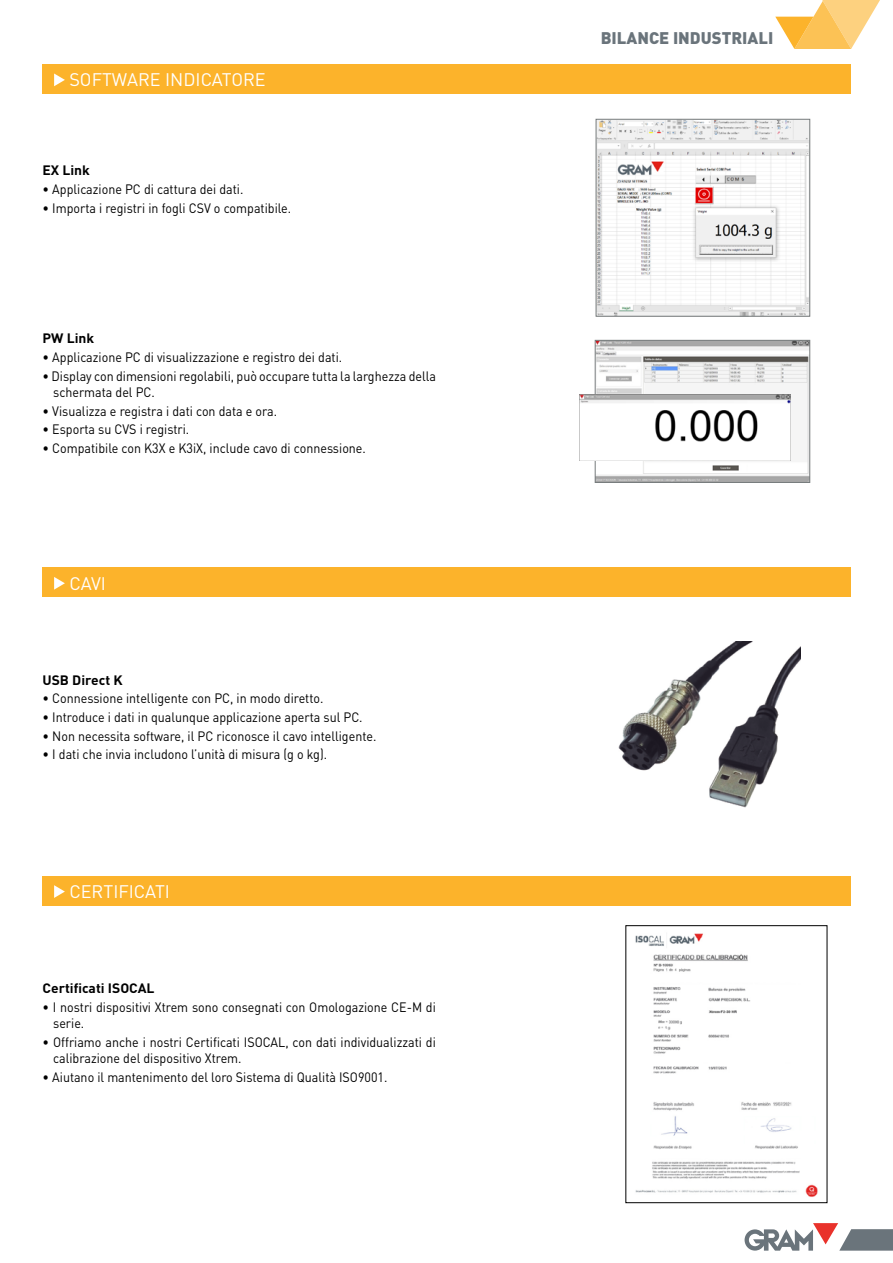
<style>
.page{position:relative;width:893px;height:1263px;background:#fff}
.page>*{position:absolute;margin:0;border:0;box-sizing:border-box;transform-origin:0 0}
.t1{font:18px "DIN Pro";color:#fff}
.t2{font:900 16.65px "DIN Pro";color:#6a747b}
.t3{font:13.5px/16.5px "DIN Pro";color:#000;scale:.92 1}
.t4{font:700 13.5px "DIN Pro";color:#000}
</style>
<div class="page">
<img style="left:598px;top:121px;width:210px;height:194px">
<div style="left:596px;top:119px;width:214px;height:198px;border:1px solid #777c7d"></div>
<img style="left:597px;top:342px;width:211px;height:139px">
<div style="left:595px;top:340px;width:215px;height:143px;border:1px solid #777c7d"></div>
<img style="left:628px;top:933px;width:197px;height:271px">
<div style="left:625px;top:925px;width:202px;height:278px;border:1px solid #000"></div>
<img style="left:579px;top:394px;width:212px;height:67px">
<svg style="left:745px;top:1223px;width:148px;height:27px"></svg>
<div style="left:42px;top:64px;width:808px;height:30px;background:#fcb32b"></div>
<div style="left:42px;top:567px;width:808px;height:30px;background:#fcb32b"></div>
<div style="left:42px;top:876px;width:808px;height:29px;background:#fcb32b"></div>
<svg style="left:775px;top:0;width:105px;height:49px"></svg>
<svg style="left:54px;top:73px;width:11px;height:13px"></svg>
<svg style="left:54px;top:577px;width:11px;height:13px"></svg>
<svg style="left:54px;top:885px;width:11px;height:13px"></svg>
<img style="left:618px;top:641px;width:182px;height:167px">
<h1 class="t1" style="left:69px;top:68px;width:198px">SOFTWARE INDICATORE</h1>
<p class="t4" style="left:43px;top:161px;width:49px">EX Link</p>
<p class="t3" style="left:43px;top:180px;width:220px">• Applicazione PC di cattura dei dati.</p>
<p class="t3" style="left:43px;top:199px;width:272px">• Importa i registri in fogli CSV o compatibile.</p>
<p class="t4" style="left:43px;top:329px;width:53px">PW Link</p>
<p class="t3" style="left:43px;top:348px;width:327px">• Applicazione PC di visualizzazione e registro dei dati.</p>
<p class="t3" style="left:53px;top:367px;width:418px;text-indent:-11px">• Display con dimensioni regolabili, può occupare tutta la larghezza della schermata del PC.</p>
<p class="t3" style="left:43px;top:402px;width:257px">• Visualizza e registra i dati con data e ora.</p>
<p class="t3" style="left:43px;top:421px;width:161px">• Esporta su CVS i registri.</p>
<p class="t3" style="left:43px;top:439px;width:353px">• Compatibile con K3X e K3iX, include cavo di connessione.</p>
<h1 class="t1" style="left:69px;top:571px;width:38px">CAVI</h1>
<p class="t4" style="left:43px;top:671px;width:82px">USB Direct K</p>
<p class="t3" style="left:43px;top:690px;width:307px">• Connessione intelligente con PC, in modo diretto.</p>
<p class="t3" style="left:43px;top:708px;width:349px">• Introduce i dati in qualunque applicazione aperta sul PC.</p>
<p class="t3" style="left:43px;top:727px;width:364px">• Non necessita software, il PC riconosce il cavo intelligente.</p>
<p class="t3" style="left:43px;top:745px;width:311px">• I dati che invia includono l’unità di misura (g o kg).</p>
<h1 class="t1" style="left:69px;top:879px;width:102px">CERTIFICATI</h1>
<p class="t4" style="left:43px;top:979px;width:114px">Certificati ISOCAL</p>
<p class="t3" style="left:53px;top:998px;width:417px;text-indent:-11px">• I nostri dispositivi Xtrem sono consegnati con Omologazione CE-M di serie.</p>
<p class="t3" style="left:53px;top:1033px;width:418px;text-indent:-11px">• Offriamo anche i nostri Certificati ISOCAL, con dati individualizzati di calibrazione del dispositivo Xtrem.</p>
<p class="t3" style="left:43px;top:1068px;width:376px">• Aiutano il mantenimento del loro Sistema di Qualità ISO9001.</p>
<p class="t2" style="left:601px;top:26px;width:174px">BILANCE INDUSTRIALI</p>
</div>
